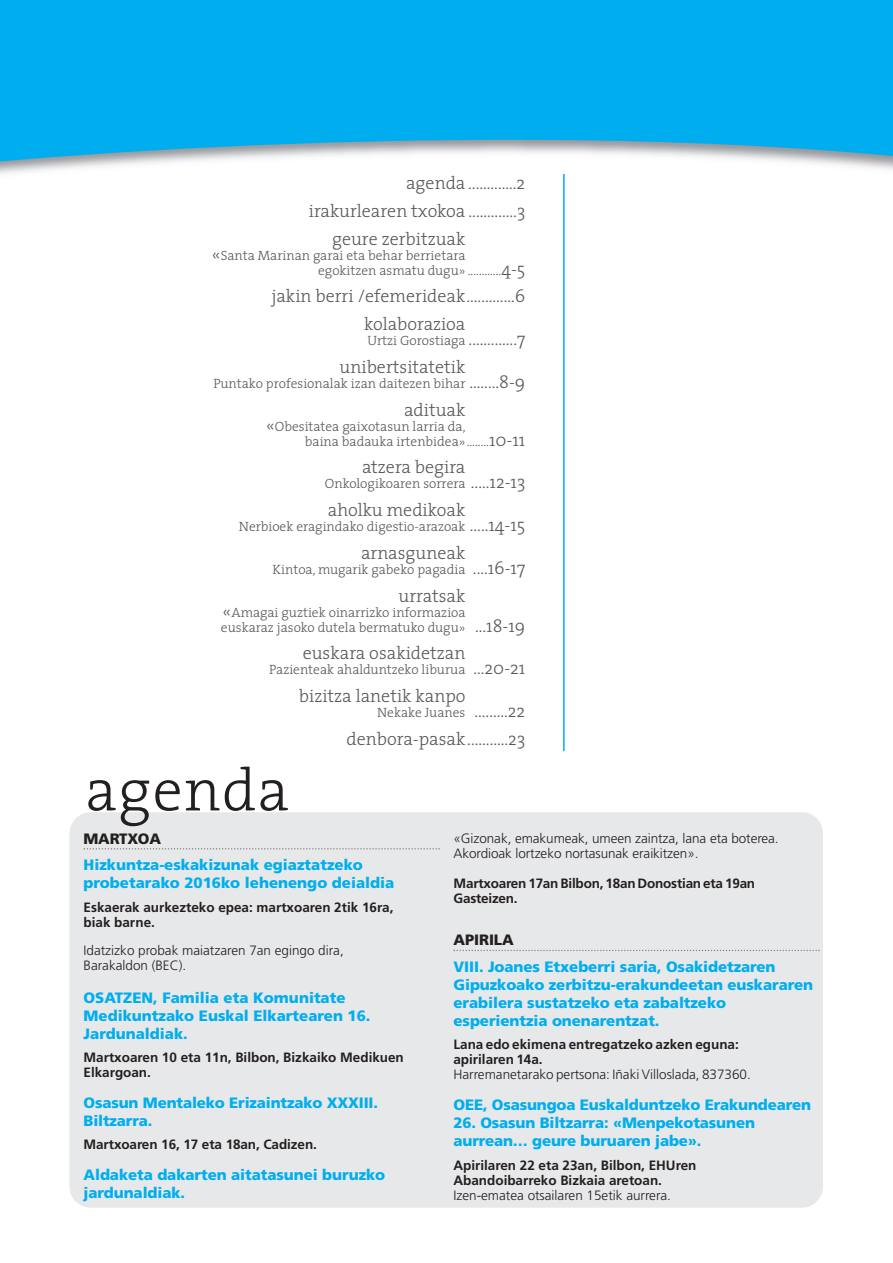
<style>
.page{position:relative;width:893px;height:1263px;background:#fff}
.page>*{position:absolute;margin:0;border:0;box-sizing:border-box;transform-origin:0 0}
.t1{font:300 60px "The Serif";letter-spacing:.02em;color:#231f20}
.t2{font:300 18px/27.8px "The Serif";color:#57585a}
.t3{font:900 15px/18px "Frutiger";letter-spacing:-.005em;color:#00aeef}
.t4{font:900 15px "Frutiger";letter-spacing:-.01em;color:#231f20}
.t5{font:300 13.5px/15px "The Serif";color:#57585a}
.t6{font:700 13.5px/15px "Frutiger";color:#231f20}
.t7{font:300 13.5px/15px "Frutiger";color:#231f20}
.s1{font-size:18px}
</style>
<div class="page">
<svg style="left:0;top:0;width:893px;height:174px;background:#24b6ed"></svg>
<hr style="left:563px;top:174px;width:2px;height:577px;background:#00aeef">
<div style="left:69px;top:812px;width:754px;height:396px;background:#e7e8e9;border-radius:21px"></div>
<svg style="left:84px;top:848px;width:356px;height:1px"></svg>
<svg style="left:453px;top:950px;width:367px;height:1px"></svg>
<p class="t2" style="left:406px;top:171px;width:121px">agenda .............2</p>
<p class="t2" style="left:309px;top:199px;width:218px">irakurlearen txokoa .............3</p>
<p class="t2" style="left:332px;top:227px;width:135px">geure zerbitzuak</p>
<p class="t5" style="left:318px;top:249px;width:209px;text-indent:-106px"><span class="s1">«</span>Santa Marinan garai eta behar berrietara egokitzen asmatu dugu» ............<span class="s1">4-5</span></p>
<p class="t2" style="left:364px;top:285px;width:163px;text-indent:-93px">jakin berri /efemerideak.............6 kolaborazioa</p>
<p class="t5" style="left:367px;top:335px;width:159px">Urtzi Gorostiaga <span class="s1">.............7</span></p>
<p class="t2" style="left:340px;top:355px;width:127px">unibertsitatetik</p>
<p class="t5" style="left:213px;top:377px;width:313px">Puntako profesionalak izan daitezen bihar <span class="s1">........8-9</span></p>
<p class="t2" style="left:404px;top:398px;width:63px">adituak</p>
<p class="t5" style="left:305px;top:420px;width:222px;text-indent:-39px"><span class="s1">«</span>Obesitatea gaixotasun larria da,<br>baina badauka irtenbidea»........<span class="s1">10-11</span></p>
<p class="t2" style="left:362px;top:456px;width:105px">atzera begira</p>
<p class="t5" style="left:325px;top:478px;width:202px">Onkologikoaren sorrera <span class="s1">.....12-13</span></p>
<p class="t2" style="left:328px;top:498px;width:139px">aholku medikoak</p>
<p class="t5" style="left:239px;top:521px;width:288px">Nerbioek eragindako digestio-arazoak <span class="s1">.....14-15</span></p>
<p class="t2" style="left:361px;top:541px;width:106px">arnasguneak</p>
<p class="t5" style="left:273px;top:563px;width:254px">Kintoa, mugarik gabeko pagadia <span class="s1">....16-17</span></p>
<p class="t2" style="left:399px;top:584px;width:68px">urratsak</p>
<p class="t5" style="left:221px;top:606px;width:306px"><span class="s1">«</span>Amagai guztiek oinarrizko informazioa<br>euskaraz jasoko dutela bermatuko dugu» <span class="s1">...18-19</span></p>
<p class="t2" style="left:303px;top:642px;width:164px">euskara osakidetzan</p>
<p class="t5" style="left:269px;top:664px;width:258px">Pazienteak ahalduntzeko liburua <span class="s1">...20-21</span></p>
<p class="t2" style="left:299px;top:684px;width:168px">bizitza lanetik kanpo</p>
<p class="t5" style="left:377px;top:707px;width:150px">Nekake Juanes <span class="s1">.........22</span></p>
<p class="t2" style="left:347px;top:727px;width:180px">denbora-pasak...........23</p>
<h1 class="t1" style="left:85px;top:770px;width:205px">agenda</h1>
<p class="t4" style="left:84px;top:832px;width:79px">MARTXOA</p>
<p class="t3" style="left:84px;top:857px;width:312px">Hizkuntza-eskakizunak egiaztatzeko probetarako 2016ko lehenengo deialdia</p>
<p class="t6" style="left:84px;top:901px;width:311px">Eskaerak aurkezteko epea: martxoaren 2tik 16ra, biak barne.</p>
<p class="t7" style="left:84px;top:943px;width:262px">Idatzizko probak maiatzaren 7an egingo dira,<br>Barakaldon (BEC).</p>
<p class="t3" style="left:84px;top:989px;width:288px">OSATZEN, Familia eta Komunitate<br>Medikuntzako Euskal Elkartearen 16.<br>Jardunaldiak.</p>
<p class="t6" style="left:84px;top:1051px;width:322px">Martxoaren 10 eta 11n, Bilbon, Bizkaiko Medikuen<br>Elkargoan.</p>
<p class="t3" style="left:84px;top:1095px;width:296px">Osasun Mentaleko Erizaintzako XXXIII.<br>Biltzarra.</p>
<p class="t6" style="left:84px;top:1138px;width:235px">Martxoaren 16, 17 eta 18an, Cadizen.</p>
<p class="t3" style="left:84px;top:1167px;width:303px">Aldaketa dakarten aitatasunei buruzko jardunaldiak.</p>
<p class="t7" style="left:453px;top:831px;width:327px">«Gizonak, emakumeak, umeen zaintza, lana eta boterea.<br>Akordioak lortzeko nortasunak eraikitzen».</p>
<p class="t6" style="left:453px;top:876px;width:303px">Martxoaren 17an Bilbon, 18an Donostian eta 19an<br>Gasteizen.</p>
<p class="t4" style="left:453px;top:934px;width:62px">APIRILA</p>
<p class="t3" style="left:453px;top:959px;width:361px">VIII. Joanes Etxeberri saria, Osakidetzaren Gipuzkoako zerbitzu-erakundeetan euskararen erabilera sustatzeko eta zabaltzeko esperientzia onenarentzat.</p>
<p class="t6" style="left:453px;top:1038px;width:287px">Lana edo ekimena entregatzeko azken eguna: apirilaren 14a.</p>
<p class="t7" style="left:453px;top:1068px;width:299px">Harremanetarako pertsona: Iñaki Villoslada, 837360.</p>
<p class="t3" style="left:453px;top:1097px;width:359px">OEE, Osasungoa Euskalduntzeko Erakundearen</p>
<p class="t3" style="left:453px;top:1115px;width:303px">26. Osasun Biltzarra: «Menpekotasunen aurrean… geure buruaren jabe».</p>
<p class="t6" style="left:453px;top:1158px;width:244px">Apirilaren 22 eta 23an, Bilbon, EHUren<br>Abandoibarreko Bizkaia aretoan.</p>
<p class="t7" style="left:453px;top:1188px;width:219px">Izen-ematea otsailaren 15etik aurrera.</p>
</div>
